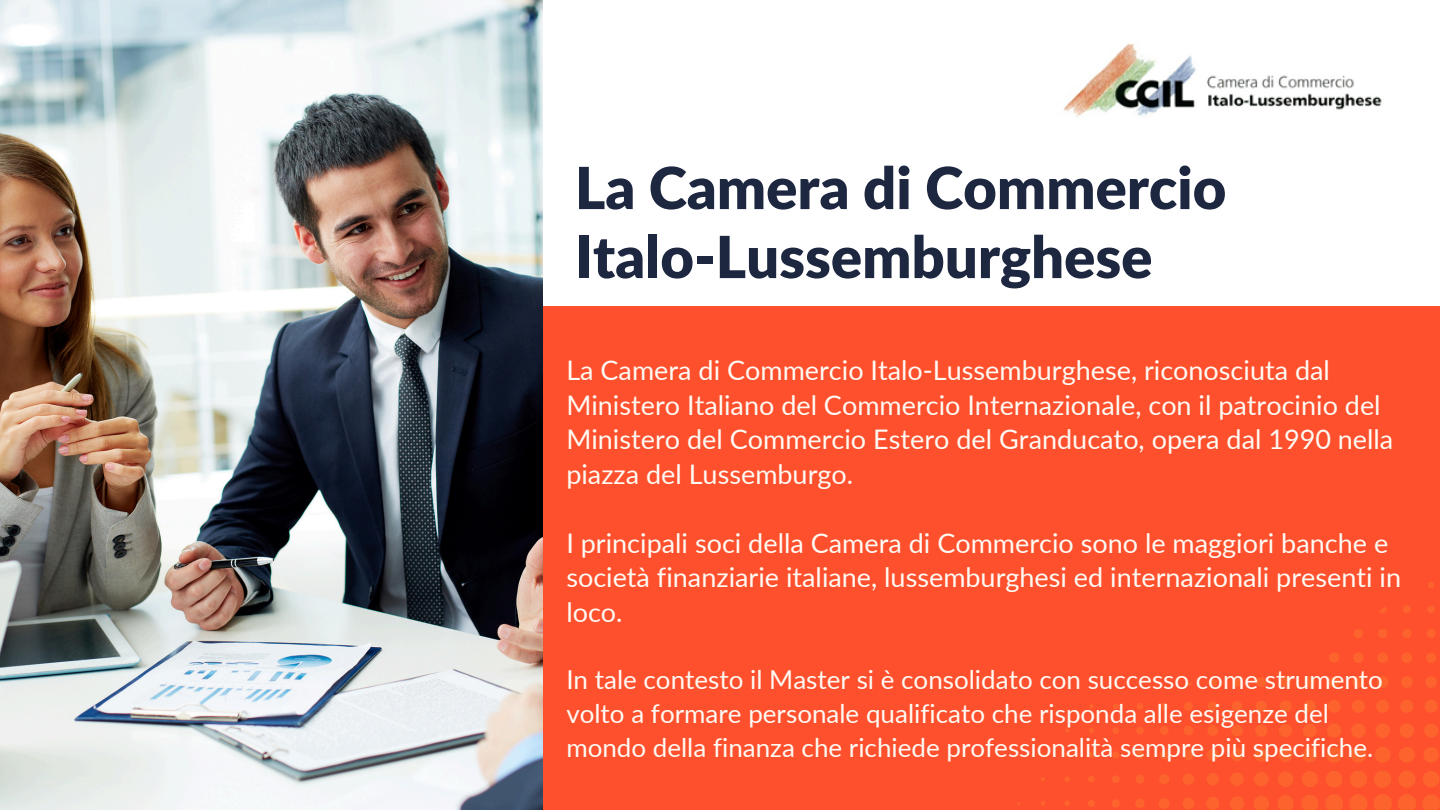
<style>
.page{position:relative;width:1440px;height:810px;background:#fe502d}
.page>*{position:absolute;margin:0;border:0;box-sizing:border-box;transform-origin:0 0}
.t1{font:900 58px/69px "Lato";color:#1e2740}
.t2{font:27px/34.5px "Lato";color:#fffaf4}
.t3{font:26px/33.8px "Lato";color:#fffaf4}
</style>
<div class="page">
<div style="left:0;top:0;width:1440px;height:306px;background:#fff"></div>
<svg style="left:1017px;top:582px;width:423px;height:228px"></svg>
<img style="left:0;top:0;width:543px;height:810px">
<img style="left:1063px;top:43px;width:319px;height:74px">
<h1 class="t1" style="left:575px;top:152px;width:653px">La Camera di Commercio<br>Italo-Lussemburghese</h1>
<p class="t2" style="left:566px;top:353px;width:829px">La Camera di Commercio Italo-Lussemburghese, riconosciuta dal Ministero Italiano del Commercio Internazionale, con il patrocinio del Ministero del Commercio Estero del Granducato, opera dal 1990 nella piazza del Lussemburgo.</p>
<p class="t2" style="left:566px;top:525px;width:836px">I principali soci della Camera di Commercio sono le maggiori banche e società finanziarie italiane, lussemburghesi ed internazionali presenti in loco.</p>
<p class="t3" style="left:566px;top:662px;width:818px">In tale contesto il Master si è consolidato con successo come strumento volto a formare personale qualificato che risponda alle esigenze del mondo della finanza che richiede professionalità sempre più specifiche.</p>
</div>
